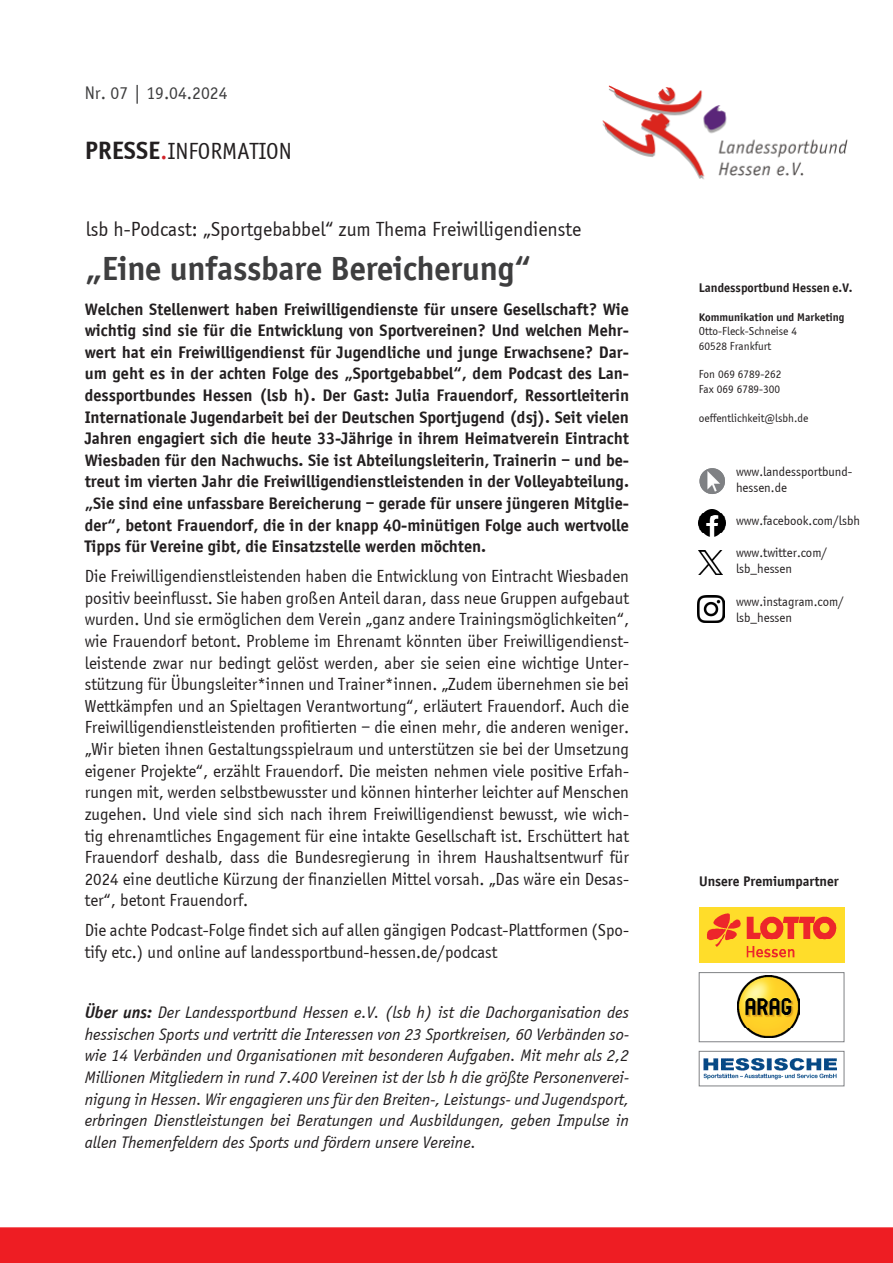
<style>
.page{position:relative;width:893px;height:1263px;background:#fff}
.page>*{position:absolute;margin:0;border:0;box-sizing:border-box;transform-origin:0 0}
.Headline{font:700 36px "Sportiv";letter-spacing:-.005em;color:#3e3e3f}
.t1{font:24px "Sportiv";color:#231f20}
.Dachzeile{font:21px "Sportiv";color:#231f20}
.Headline-2{font:18.75px "Sportiv";color:#3e3e3f}
.Grundtext{font:18px/21.6px "Sportiv";color:#231f20;text-align:justify}
.Grundtext-2{font:700 18px/21.6px "Sportiv";color:#231f20;text-align:justify}
.Grundtext-3{font:italic 18px/21.6px "Sportiv";color:#231f20;text-align:justify}
.t2{font:700 15px "Sportiv";color:#231f20}
.t3{font:13.5px/16.2px "Sportiv";color:#231f20}
.t4{font:700 13.5px "Sportiv";color:#231f20}
.t5{font:12px/14.4px "Sportiv";color:#231f20}
.t6{font:700 12px "Sportiv";color:#231f20}
.s1{font-weight:700;font-size:27px}
.s2{font-size:27px;color:#d1232a}
.s3{font-weight:700}
</style>
<div class="page">
<div style="left:0;top:1227px;width:893px;height:36px;background:#ee1d23"></div>
<img style="left:602px;top:85px;width:246px;height:94px">
<img style="left:699px;top:908px;width:145px;height:54px">
<img style="left:738px;top:975px;width:62px;height:62px">
<div style="left:699px;top:972px;width:145px;height:70px;border:1px solid #808285"></div>
<img style="left:703px;top:1058px;width:134px;height:22px">
<div style="left:699px;top:1051px;width:145px;height:35px;border:1px solid #808285"></div>
<img style="left:699px;top:510px;width:26px;height:26px">
<img style="left:698px;top:595px;width:27px;height:27px">
<img style="left:699px;top:551px;width:23px;height:24px">
<img style="left:699px;top:468px;width:26px;height:26px;border-radius:13px">
<p class="Headline-2" style="left:85px;top:83px;width:144px">Nr. 07 | 19.04.2024</p>
<h2 class="t1" style="left:85px;top:138px;width:209px"><span class="s1">PRESSE</span><span class="s2">.</span>INFORMATION</h2>
<p class="Dachzeile" style="left:86px;top:217px;width:497px">lsb h-Podcast: „Sportgebabbel“ zum Thema Freiwilligendienste</p>
<p class="Headline" style="left:85px;top:248px;width:448px">„Eine unfassbare Bereicherung“</p>
<p class="Grundtext-2" style="left:85px;top:298px;width:546px">Welchen Stellenwert haben Freiwilligendienste für unsere Gesellschaft? Wie wichtig sind sie für die Entwicklung von Sportvereinen? Und welchen Mehr&shy;wert hat ein Freiwilligendienst für Jugendliche und junge Erwachsene? Dar&shy;um geht es in der achten Folge des „Sportgebabbel“, dem Podcast des Lan&shy;dessportbundes Hessen (lsb h). Der Gast: Julia Frauendorf, Ressortleiterin Internationale Jugendarbeit bei der Deutschen Sportjugend (dsj). Seit vielen Jahren engagiert sich die heute 33-Jährige in ihrem Heimatverein Eintracht Wiesbaden für den Nachwuchs. Sie ist Abteilungsleiterin, Trainerin – und be&shy;treut im vierten Jahr die Freiwilligendienstleistenden in der Volleyabteilung. „Sie sind eine unfassbare Bereicherung – gerade für unsere jüngeren Mitglie&shy;der“, betont Frauendorf, die in der knapp 40-minütigen Folge auch wertvolle Tipps für Vereine gibt, die Einsatzstelle werden möchten.</p>
<p class="Grundtext" style="left:85px;top:566px;width:546px">Die Freiwilligendienstleistenden haben die Entwicklung von Eintracht Wiesbaden positiv beeinflusst. Sie haben großen Anteil daran, dass neue Gruppen aufgebaut wurden. Und sie ermöglichen dem Verein „ganz andere Trainingsmöglichkeiten“, wie Frauendorf betont. Probleme im Ehrenamt könnten über Freiwilligendienst&shy;leistende zwar nur bedingt gelöst werden, aber sie seien eine wichtige Unter&shy;stützung für Übungsleiter*innen und Trainer*innen. „Zudem übernehmen sie bei Wettkämpfen und an Spieltagen Verantwortung“, erläutert Frauendorf. Auch die Freiwilligendienstleistenden profitierten – die einen mehr, die anderen weniger. „Wir bieten ihnen Gestaltungsspielraum und unterstützen sie bei der Umsetzung eigener Projekte“, erzählt Frauendorf. Die meisten nehmen viele positive Erfah&shy;rungen mit, werden selbstbewusster und können hinterher leichter auf Menschen zugehen. Und viele sind sich nach ihrem Freiwilligendienst bewusst, wie wich&shy;tig ehrenamtliches Engagement für eine intakte Gesellschaft ist. Erschüttert hat Frauendorf deshalb, dass die Bundesregierung in ihrem Haushaltsentwurf für 2024 eine deutliche Kürzung der finanziellen Mittel vorsah. „Das wäre ein Desas&shy;ter“, betont Frauendorf.</p>
<p class="Grundtext" style="left:85px;top:920px;width:546px">Die achte Podcast-Folge findet sich auf allen gängigen Podcast-Plattformen (Spo&shy;tify etc.) und online auf landessportbund-hessen.de/podcast</p>
<p class="Grundtext-3" style="left:85px;top:1002px;width:546px"><span class="s3">Über uns:</span> Der Landessportbund Hessen e.V. (lsb h) ist die Dachorganisation des hessischen Sports und vertritt die Interessen von 23 Sportkreisen, 60 Verbänden so&shy;wie 14 Verbänden und Organisationen mit besonderen Aufgaben. Mit mehr als 2,2<br>Millionen Mitgliedern in rund 7.400 Vereinen ist der lsb h die größte Personenverei&shy;nigung in Hessen. Wir engagieren uns für den Breiten-, Leistungs- und Jugendsport, erbringen Dienstleistungen bei Beratungen und Ausbildungen, geben Impulse in allen Themenfeldern des Sports und fördern unsere Vereine.</p>
<p class="t4" style="left:699px;top:280px;width:155px">Landessportbund Hessen e.V.</p>
<p class="t6" style="left:699px;top:310px;width:147px">Kommunikation und Marketing</p>
<p class="t5" style="left:699px;top:324px;width:100px">Otto-Fleck-Schneise 4<br>60528 Frankfurt</p>
<p class="t5" style="left:699px;top:367px;width:84px">Fon 069 6789-262<br>Fax 069 6789-300</p>
<p class="t5" style="left:699px;top:410px;width:111px">oeffentlichkeit@lsbh.de</p>
<p class="t3" style="left:736px;top:464px;width:118px">www.landessportbund&shy;hessen.de</p>
<p class="t3" style="left:736px;top:512px;width:125px">www.facebook.com/lsbh</p>
<p class="t3" style="left:736px;top:545px;width:93px">www.twitter.com/ lsb_hessen</p>
<p class="t3" style="left:736px;top:593px;width:109px">www.instagram.com/ lsb_hessen</p>
<p class="t2" style="left:699px;top:872px;width:141px">Unsere Premiumpartner</p>
</div>
